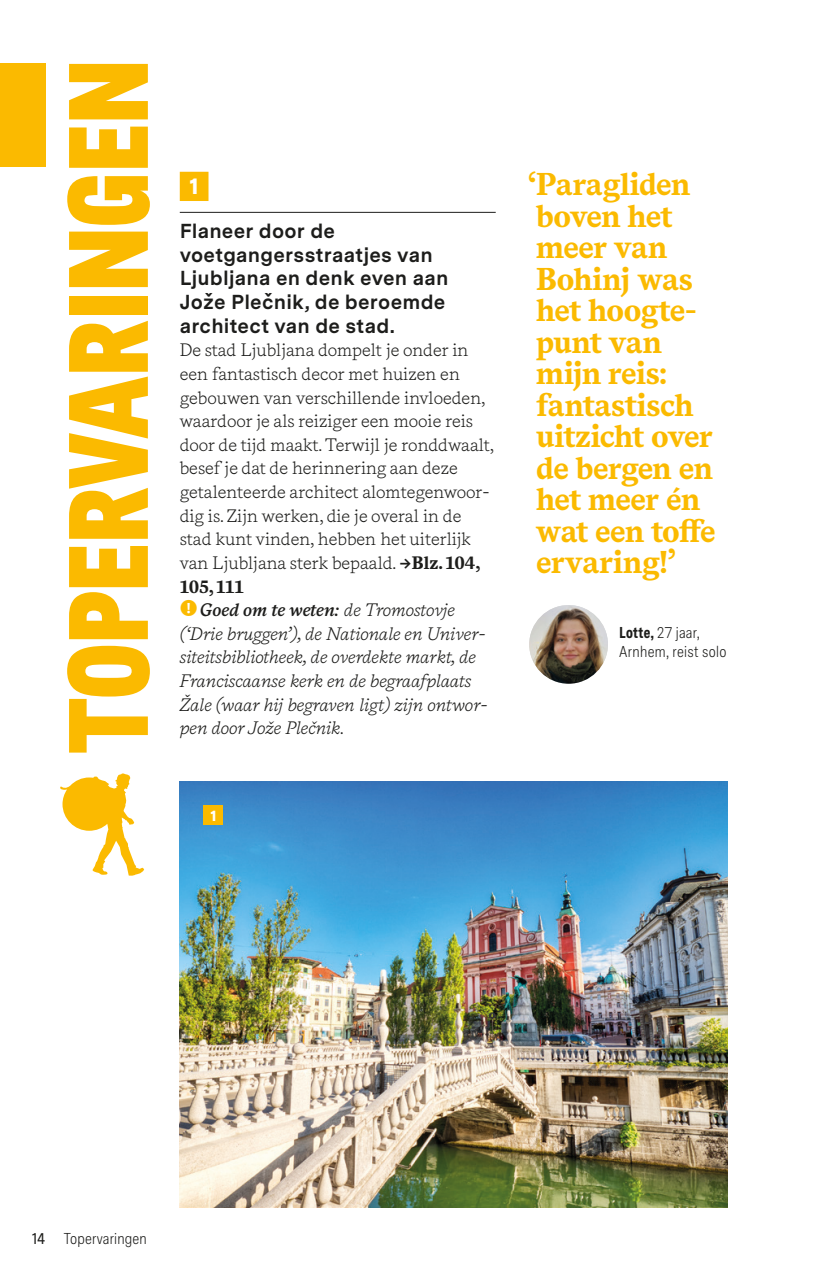
<style>
.page{position:relative;width:817px;height:1276px;background:#fff}
.page>*{position:absolute;margin:0;border:0;box-sizing:border-box;transform-origin:0 0}
.t1{font:900 condensed 112.5px "Messina Sans";letter-spacing:-.04em;color:#fbba00}
.t2{font:700 31.5px/31.5px "Messina Serif";letter-spacing:-.025em;color:#fbba00}
.t3{font:900 condensed 22.5px "Messina Sans";color:#fff}
.t4{font:700 20.25px/23.6px "Messina Sans";letter-spacing:.01em;color:#1d1d1b}
.t5{font:300 18px/23.6px "Messina Serif";letter-spacing:-.005em;color:#1d1d1b}
.t6{font:italic 300 18px "Messina Serif";color:#1d1d1b}
.t7{font:300 condensed 15.75px/19.1px "Messina Sans";letter-spacing:.015em;color:#1d1d1b}
.t8{font:900 condensed 14.85px "Messina Sans";color:#fff}
.s1{font-weight:700}
.s2{font-family:"Trotter Iconen";font-weight:400;color:#fbba00}
.s3{font-weight:600;font-style:italic}
.s4{font-style:italic}
.s5{font-weight:400}
</style>
<div class="page">
<img style="left:180px;top:781px;width:547px;height:426px">
<div style="left:180px;top:172px;width:28px;height:29px;background:#fbba00"></div>
<hr style="left:180px;top:212px;width:315px;height:1px;background:#1d1d1b">
<div style="left:0;top:64px;width:46px;height:103px;background:#fbba00"></div>
<img style="left:529px;top:605px;width:78px;height:79px;border-radius:39px">
<div style="left:203px;top:805px;width:20px;height:20px;background:#fbba00"></div>
<h1 class="t1" style="left:24px;top:754px;width:699px;rotate:-90deg">TOPERVARINGEN</h1>
<p class="t3" style="left:190px;top:169px;width:10px">1</p>
<p class="t4" style="left:180px;top:218px;width:270px">Flaneer door de voetgangersstraatjes van<br>Ljubljana en denk even aan<br>Jože Plečnik, de beroemde architect van de stad.</p>
<p class="t5" style="left:180px;top:338px;width:316px">De stad Ljubljana dompelt je onder in een fantastisch decor met huizen en gebouwen van verschillende invloeden, waardoor je als reiziger een mooie reis door de tijd maakt. Terwijl je ronddwaalt, besef je dat de herinnering aan deze getalenteerde architect alomtegenwoor&shy;dig is. Zijn werken, die je overal in de stad kunt vinden, hebben het uiterlijk van Ljubljana sterk bepaald. <span class="s1">→Blz. 104, 105, 111<br></span><span class="s2">!</span><span class="s3">Goed om te weten:</span> <span class="s4">de Tromostovje (‘Drie bruggen’), de Nationale en Univer&shy;siteitsbibliotheek, de overdekte markt, de Franciscaanse kerk en de begraafplaats Žale (waar hij begraven ligt) zijn ontwor-</span></p>
<p class="t6" style="left:180px;top:714px;width:166px">pen door Jože Plečnik.</p>
<p class="t8" style="left:210px;top:804px;width:7px">1</p>
<h2 class="t2" style="left:527px;top:168px;width:190px">‘Paragliden boven het meer van<br>Bohinj was het hoogte&shy;punt van mijn reis: fantastisch uitzicht over de bergen en het meer én wat een toffe ervaring!’</h2>
<p class="t7" style="left:619px;top:622px;width:109px"><span class="s1">Lotte,</span> 27 jaar,<br>Arnhem, reist solo</p>
<p class="t7" style="left:32px;top:1228px;width:116px"><span class="s5">14</span> Topervaringen</p>
</div>
